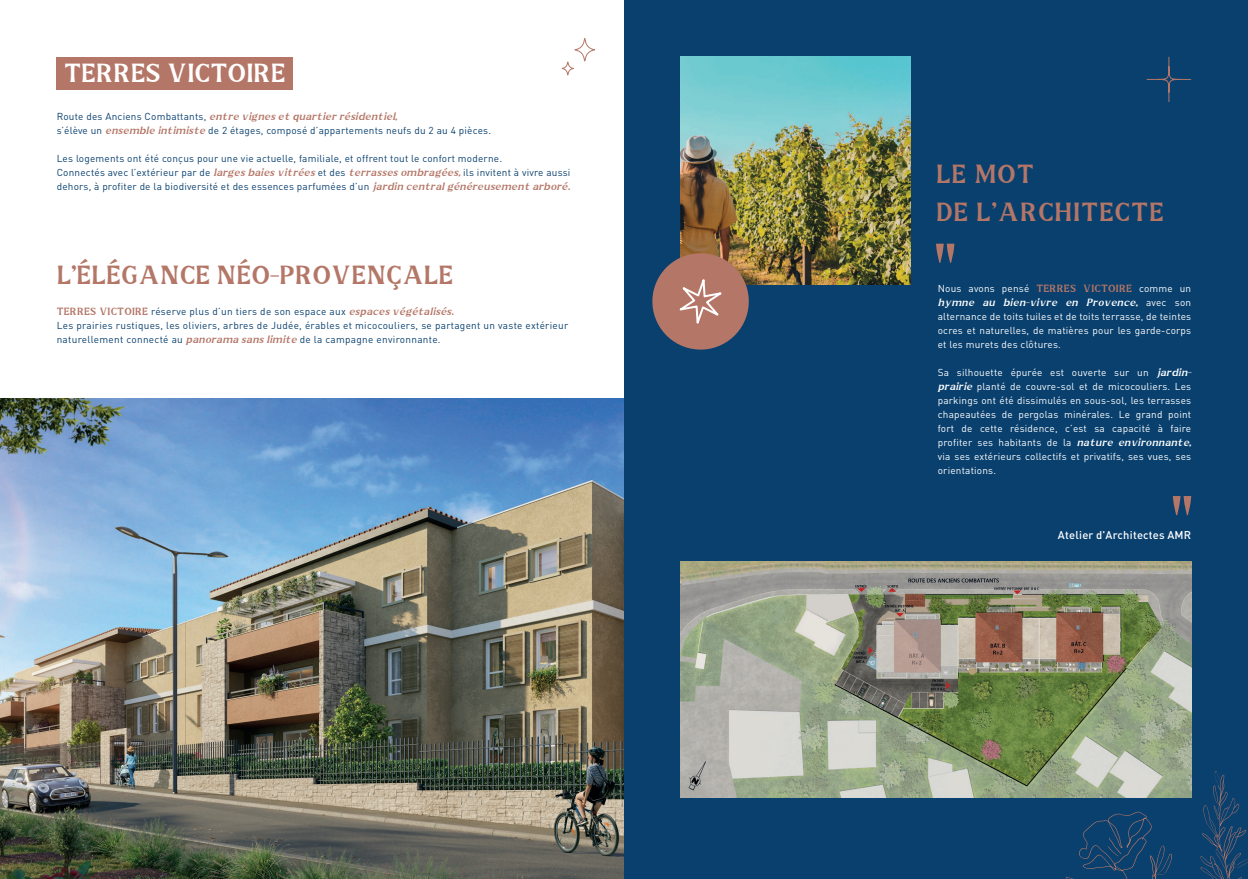
<style>
.page{position:relative;width:1248px;height:879px;background:#fff}
.page>*{position:absolute;margin:0;border:0;box-sizing:border-box;transform-origin:0 0}
.t1{font:600 25px "Teresa";color:#b47667}
.t2{font:600 25px "Teresa";color:#fff}
.t3{font:600 25px "Teresa";letter-spacing:.03em;color:#b47667}
.t4{font:500 11.2px "DIN Pro";letter-spacing:.02em;color:#fff}
.t5{font:10px/14px "DIN Pro";letter-spacing:.02em;color:#09406e}
.t6{font:10px/14px "DIN Pro";letter-spacing:.02em;color:#fff;text-align:justify}
.s1{font-family:"Teresa";font-weight:600;font-style:italic;color:#b47667}
.s2{font-family:"Teresa";font-weight:600;color:#b47667}
.s3{font-family:"Teresa";font-weight:600;font-style:italic}
</style>
<div class="page">
<img style="left:0;top:399px;width:624px;height:480px">
<div style="left:57px;top:57px;width:236px;height:32px;background:#b47667"></div>
<div style="left:624px;top:0;width:623px;height:879px;background:#09406e"></div>
<svg style="left:561px;top:38px;width:34px;height:38px"></svg>
<svg style="left:1146px;top:56px;width:45px;height:46px"></svg>
<img style="left:680px;top:57px;width:230px;height:228px">
<svg style="left:936px;top:244px;width:18px;height:19px"></svg>
<svg style="left:1172px;top:496px;width:19px;height:19px"></svg>
<svg style="left:1065px;top:771px;width:182px;height:108px"></svg>
<img style="left:680px;top:561px;width:511px;height:237px">
<svg style="left:652px;top:248px;width:101px;height:102px"></svg>
<p class="t2" style="left:64px;top:53px;width:223px">TERRES VICTOIRE</p>
<p class="t5" style="left:57px;top:109px;width:436px">R o u t e d e s A n c i e n s C o m b a t t a n t s , <span class="s1">entre vignesetquartierrésidentiel,<br></span>s’élève un <span class="s1">ensemble intimiste</span> de 2 étages, composé d’appartements neufs du 2 au 4 pièces.</p>
<p class="t5" style="left:57px;top:151px;width:518px">Les logements ont été conçus pour une vie actuelle, familiale, et offrent tout le confort moderne.<br>Connectés avec l’extérieur par de <span class="s1">largesbaiesvitrées</span>et des <span class="s1">terrassesombragées,</span>ils invitent à vivre aussi dehors, à profiter de la biodiversité et des essences parfumées d’un <span class="s1">jardin centralgénéreusementarboré.</span></p>
<p class="t1" style="left:57px;top:254px;width:398px">L’ÉLÉGANCE NÉO-PROVENÇALE</p>
<p class="t5" style="left:57px;top:304px;width:513px"><span class="s2">TERRES VICTOIRE</span> réserve plus d’un tiers de son espace aux <span class="s1">espacesvégétalisés.<br></span>Les prairies rustiques, les oliviers, arbres de Judée, érables et micocouliers, se partagent un vaste extérieur naturellement connecté au <span class="s1">panorama sanslimite</span> de la campagne environnante.</p>
<p class="t1" style="left:935px;top:153px;width:99px">LE MOT</p>
<p class="t3" style="left:935px;top:191px;width:229px">DE L’ARCHITECTE</p>
<p class="t6" style="left:937px;top:281px;width:255px">Nous avons pensé <span class="s2">TERRES VICTOIRE</span> comme un <span class="s3">hymne au bien-vivre en Provence,</span> a v e c s o n alternance de toits tuiles et de toits terrasse, de teintes ocres et naturelles, de matières pour les garde-corps et les murets des clôtures.</p>
<p class="t6" style="left:937px;top:365px;width:258px;text-align:left">Sa silhouette épurée est ouverte sur un <span class="s3">jardin&shy;prairie</span> planté de couvre-sol et de micocouliers. Les parkings ont été dissimulés en sous-sol, les terrasses chapeautées de pergolas minérales. Le grand point fort de cette résidence, c’est sa capacité à faire profiter ses habitants de la <span class="s3">nature environnante, </span>via ses extérieurs collectifs et privatifs, ses vues, ses orientations.</p>
<p class="t4" style="left:1057px;top:527px;width:135px">Atelier d'Architectes AMR</p>
</div>
